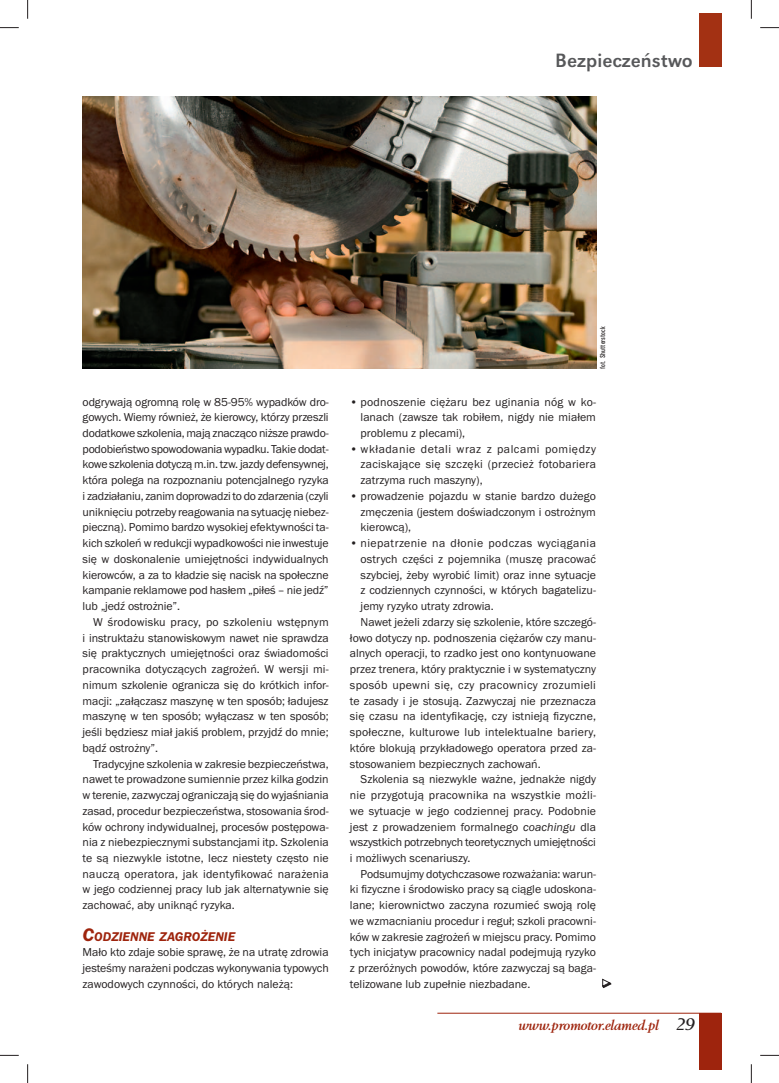
<style>
.page{position:relative;width:779px;height:1083px;background:#fff}
.page>*{position:absolute;margin:0;border:0;box-sizing:border-box;transform-origin:0 0}
.t1{font:20px "URW Grotesk TCE";color:#57585a}
.t2{font:italic 700 15px "Berling TCE";letter-spacing:-.025em;color:#9e240d}
.t3{font:13.12px "Franklin Got URWTCE Dem Ita";color:#9e240d}
.t4{font:11.88px/15.8px "Franklin Got URWTCE Boo";color:#231f20;text-align:justify}
.t5{font:11.88px "Franklin Got URWTCE Boo";letter-spacing:.02em;color:#231f20}
.t6{font:11.88px "Franklin Got URWTCE Boo";letter-spacing:.025em;color:#231f20}
.t7{font:11.88px "Franklin Got URWTCE Boo";letter-spacing:.035em;color:#231f20}
.t8{font:7.5px "Snv DCE Reg Con";color:#231f20}
.s1{font-size:18.75px}
.s2{font-family:"Franklin Got URWTCE Dem"}
.s3{font-family:"Franklin Got URWTCE Boo Ita"}
.s4{font-size:17.5px;color:#231f20}
</style>
<div class="page">
<hr style="left:437px;top:1013px;width:283px;height:1px;background:#9e240d">
<div style="left:698px;top:1013px;width:22px;height:56px;background:#9e240d"></div>
<div style="left:698px;top:13px;width:22px;height:54px;background:#a33113"></div>
<img style="left:83px;top:97px;width:512px;height:271px">
<svg style="left:602px;top:978px;width:9px;height:10px"></svg>
<svg style="left:0;top:27px;width:19px;height:1px"></svg>
<svg style="left:760px;top:27px;width:18px;height:1px"></svg>
<svg style="left:0;top:1054px;width:19px;height:2px"></svg>
<svg style="left:760px;top:1054px;width:18px;height:2px"></svg>
<svg style="left:27px;top:0;width:1px;height:19px"></svg>
<svg style="left:27px;top:1064px;width:1px;height:19px"></svg>
<svg style="left:750px;top:0;width:1px;height:19px"></svg>
<svg style="left:750px;top:1064px;width:1px;height:19px"></svg>
<h1 class="t1" style="left:555px;top:52px;width:139px">Bezpieczeństwo</h1>
<p class="t4" style="left:83px;top:395px;width:247px">odgrywają ogromną rolę w 85-95% wypadków dro&shy;gowych. Wiemy również, że kierowcy, którzy przeszli dodatkowe szkolenia, mają znacząco niższe prawdo&shy;podobieństwo spowodowania wypadku. Takie dodat&shy;kowe szkolenia dotyczą m.in. tzw. jazdy defensywnej, która polega na rozpoznaniu potencjalnego ryzyka i zadziałaniu, zanim doprowadzi to do zdarzenia (czyli uniknięciu potrzeby reagowania na sytuację niebez&shy;pieczną). Pomimo bardzo wysokiej efektywności ta&shy;kich szkoleń w redukcji wypadkowości nie inwestuje się w doskonalenie umiejętności indywidualnych kierowców, a za to kładzie się nacisk na społeczne kampanie reklamowe pod hasłem „piłeś – nie jedź” lub „jedź ostrożnie”.</p>
<p class="t4" style="left:83px;top:615px;width:247px;text-indent:11px">W środowisku pracy, po szkoleniu wstępnym i instruktażu stanowiskowym nawet nie sprawdza się praktycznych umiejętności oraz świadomości pracownika dotyczących zagrożeń. W wersji mi&shy;nimum szkolenie ogranicza się do krótkich infor&shy;macji: „załączasz maszynę w ten sposób; ładujesz maszynę w ten sposób; wyłączasz w ten sposób; jeśli będziesz miał jakiś problem, przyjdź do mnie; bądź ostrożny”.</p>
<p class="t4" style="left:83px;top:757px;width:247px;text-indent:11px">Tradycyjne szkolenia w zakresie bezpieczeństwa, nawet te prowadzone sumiennie przez kilka godzin w terenie, zazwyczaj ograniczają się do wyjaśniania zasad, procedur bezpieczeństwa, stosowania środ&shy;ków ochrony indywidualnej, procesów postępowa&shy;nia z niebezpiecznymi substancjami itp. Szkolenia te są niezwykle istotne, lecz niestety często nie nauczą operatora, jak identyfikować narażenia w jego codziennej pracy lub jak alternatywnie się zachować, aby uniknąć ryzyka.</p>
<p class="t3" style="left:83px;top:931px;width:154px"><span class="s1">C</span>ODZIENNE ZAGROŻENIE</p>
<p class="t4" style="left:83px;top:945px;width:247px">Mało kto zdaje sobie sprawę, że na utratę zdrowia jesteśmy narażeni podczas wykonywania typowych zawodowych czynności, do których należą:</p>
<p class="t8" style="left:599px;top:369px;width:44px;rotate:-90deg">fot. Shutterstock</p>
<p class="t4" style="left:360px;top:395px;width:237px;text-indent:-11px"><span class="s2">•</span> podnoszenie ciężaru bez uginania nóg w ko&shy;lanach (zawsze tak robiłem, nigdy nie miałem problemu z plecami),</p>
<p class="t4" style="left:360px;top:442px;width:237px;text-indent:-11px"><span class="s2">•</span> wkładanie detali wraz z palcami pomiędzy za ciskające się szczęki (przecież fotobariera zatrzyma ruch maszyny),</p>
<p class="t4" style="left:360px;top:489px;width:237px;text-indent:-11px"><span class="s2">•</span> prowadzenie pojazdu w stanie bardzo dużego zmęczenia (jestem doświadczonym i ostrożnym kierowcą),</p>
<p class="t7" style="left:350px;top:538px;width:247px"><span class="s2">•</span> niepatrzenie na dłonie podczas wyciągania</p>
<p class="t4" style="left:360px;top:552px;width:237px">ostrych części z pojemnika (muszę pracować</p>
<p class="t4" style="left:360px;top:568px;width:237px">szybciej, żeby wyrobić limit) oraz inne sytuacje</p>
<p class="t4" style="left:360px;top:583px;width:237px">z codziennych czynności, w których bagatelizu-</p>
<p class="t4" style="left:360px;top:599px;width:135px">jemy ryzyko utraty zdrowia.</p>
<p class="t4" style="left:360px;top:615px;width:237px">Nawet jeżeli zdarzy się szkolenie, które szczegó-</p>
<p class="t4" style="left:350px;top:631px;width:247px">łowo dotyczy np. podnoszenia ciężarów czy manu-</p>
<p class="t4" style="left:350px;top:646px;width:247px">alnych operacji, to rzadko jest ono kontynuowane</p>
<p class="t4" style="left:350px;top:662px;width:247px">przez trenera, który praktycznie i w systematyczny</p>
<p class="t6" style="left:350px;top:680px;width:247px">sposób upewni się, czy pracownicy zrozumieli</p>
<p class="t4" style="left:350px;top:694px;width:247px">te zasady i je stosują. Zazwyczaj nie przeznacza</p>
<p class="t4" style="left:350px;top:709px;width:247px">się czasu na identyfikację, czy istnieją fizyczne,</p>
<p class="t4" style="left:350px;top:725px;width:247px">społeczne, kulturowe lub intelektualne bariery,</p>
<p class="t4" style="left:350px;top:741px;width:247px">które blokują przykładowego operatora przed za-</p>
<p class="t4" style="left:350px;top:757px;width:192px">stosowaniem bezpiecznych zachowań.</p>
<p class="t4" style="left:360px;top:772px;width:237px">Szkolenia są niezwykle ważne, jednakże nigdy</p>
<p class="t5" style="left:350px;top:790px;width:247px">nie przygotują pracownika na wszystkie możli-</p>
<p class="t4" style="left:350px;top:804px;width:247px">we sytuacje w jego codziennej pracy. Podobnie</p>
<p class="t4" style="left:350px;top:820px;width:247px">jest z prowadzeniem formalnego <span class="s3">coachingu</span> dla</p>
<p class="t4" style="left:350px;top:835px;width:247px">wszystkich potrzebnych teoretycznych umiejętności</p>
<p class="t4" style="left:350px;top:851px;width:122px">i możliwych scenariuszy.</p>
<p class="t4" style="left:360px;top:867px;width:237px">Podsumujmy dotychczasowe rozważania: warun-</p>
<p class="t4" style="left:350px;top:882px;width:247px">ki fizyczne i środowisko pracy są ciągle udoskona-</p>
<p class="t4" style="left:350px;top:898px;width:247px">lane; kierownictwo zaczyna rozumieć swoją rolę</p>
<p class="t4" style="left:350px;top:914px;width:247px">we wzmacnianiu procedur i reguł; szkoli pracowni-</p>
<p class="t4" style="left:350px;top:930px;width:247px">ków w zakresie zagrożeń w miejscu pracy. Pomimo</p>
<p class="t4" style="left:350px;top:945px;width:247px">tych inicjatyw pracownicy nadal podejmują ryzyko</p>
<p class="t4" style="left:350px;top:961px;width:247px">z przeróżnych powodów, które zazwyczaj są baga-</p>
<p class="t4" style="left:350px;top:977px;width:182px">telizowane lub zupełnie niezbadane.</p>
<p class="t2" style="left:517px;top:1018px;width:177px">www.promotor.elamed.pl <span class="s4">29</span></p>
</div>
